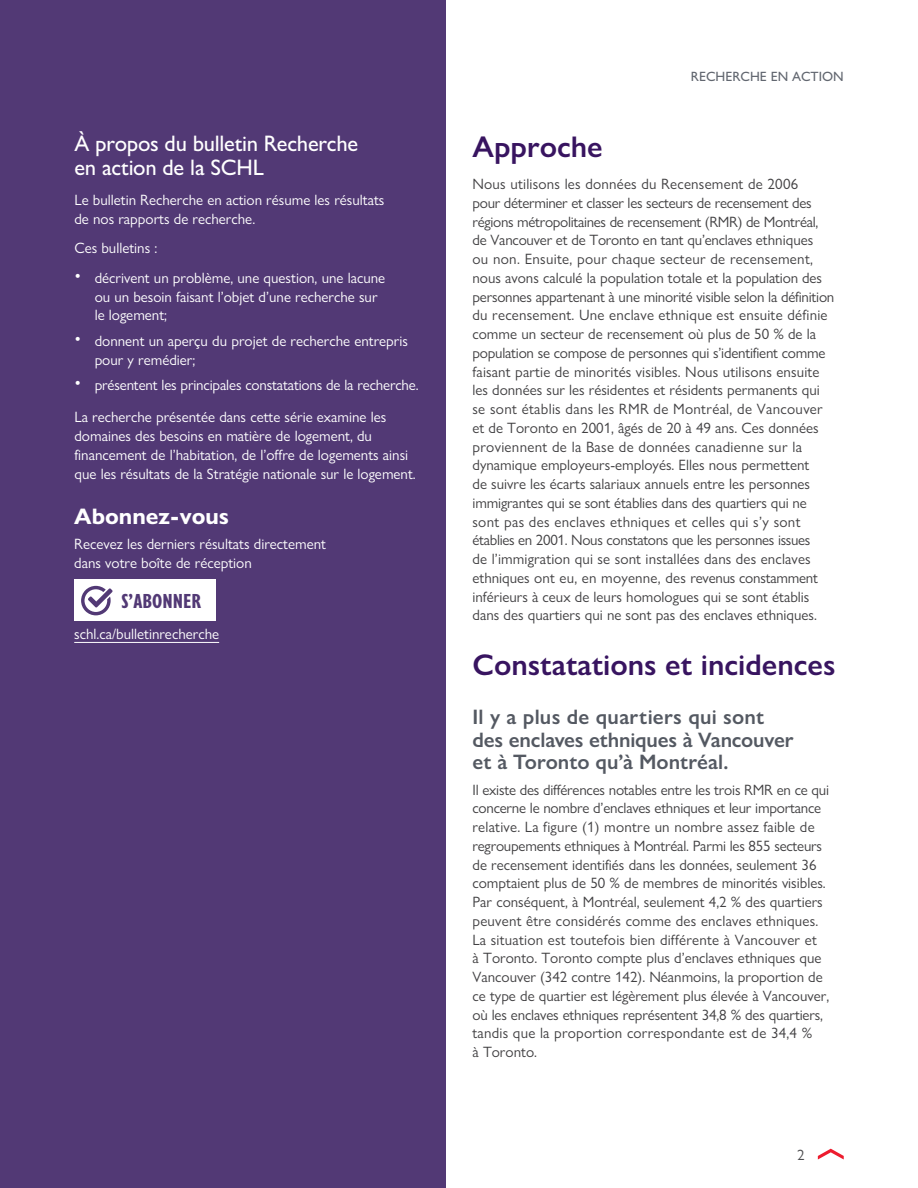
<style>
.page{position:relative;width:918px;height:1188px;background:#fff}
.page>*{position:absolute;margin:0;border:0;box-sizing:border-box;transform-origin:0 0}
.H3_Subhead{font:600 30px "Gill Sans Nova";color:#381460}
.H3_About_Title{font:500 22.5px/24px "Gill Sans Nova";letter-spacing:-.01em;color:#fff}
.H3_Signup{font:700 22.5px "Gill Sans Nova";color:#fff}
.H4_Subhead{font:600 21px/22.5px "Gill Sans Nova";color:#545962}
.P_Button_Call_to_act{font:700 condensed 21px "Gill Sans Nova";color:#523975}
.P_Body{font:15px/18.8px "Gill Sans Nova";color:#414042}
.P_About_Body{font:15px/18.8px "Gill Sans Nova";color:#fff}
.P_Signup_Body{font:15px/18.8px "Gill Sans Nova";color:#fff}
.P_Button_Call_to_act-2{font:15px "Gill Sans Nova";color:#fff}
.t1{font:15px "Gill Sans Nova";color:#4d4d4f}
.t2{font:500 13.5px "Gill Sans Nova";color:#626770}
.s1{font-size:18px}
</style>
<div class="page">
<div style="left:0;top:0;width:446px;height:1188px;background:#523975"></div>
<svg style="left:818px;top:1149px;width:26px;height:11px"></svg>
<hr style="left:74px;top:642px;width:145px;height:1px;background:#fff">
<div style="left:74px;top:579px;width:142px;height:42px;background:#fff"></div>
<svg style="left:81px;top:586px;width:32px;height:29px"></svg>
<h3 class="H3_About_Title" style="left:74px;top:132px;width:285px">À propos du bulletin Recherche en action de la SCHL</h3>
<p class="P_About_Body" style="left:74px;top:190px;width:312px">Le bulletin Recherche en action résume les résultats de nos rapports de recherche.</p>
<p class="P_About_Body" style="left:74px;top:239px;width:84px">Ces bulletins :</p>
<p class="P_About_Body" style="left:95px;top:268px;width:292px;text-indent:-20px"><span class="s1">•</span> décrivent un problème, une question, une lacune ou un besoin faisant l’objet d’une recherche sur le logement;</p>
<p class="P_About_Body" style="left:95px;top:331px;width:315px;text-indent:-20px"><span class="s1">•</span> donnent un aperçu du projet de recherche entrepris pour y remédier;</p>
<p class="P_About_Body" style="left:74px;top:375px;width:346px"><span class="s1">•</span> présentent les principales constatations de la recherche.</p>
<p class="P_About_Body" style="left:74px;top:408px;width:343px">La recherche présentée dans cette série examine les domaines des besoins en matière de logement, du financement de l’habitation, de l’offre de logements ainsi que les résultats de la Stratégie nationale sur le logement.</p>
<h3 class="H3_Signup" style="left:74px;top:502px;width:156px">Abonnez-vous</h3>
<p class="P_Signup_Body" style="left:74px;top:534px;width:253px">Recevez les derniers résultats directement dans votre boîte de réception</p>
<p class="P_Button_Call_to_act" style="left:122px;top:587px;width:81px">S’ABONNER</p>
<p class="P_Button_Call_to_act-2" style="left:74px;top:625px;width:146px">schl.ca/bulletinrecherche</p>
<p class="t2" style="left:691px;top:68px;width:154px">RECHERCHE EN ACTION</p>
<h3 class="H3_Subhead" style="left:472px;top:128px;width:132px">Approche</h3>
<p class="P_Body" style="left:472px;top:175px;width:363px">Nous utilisons les données du Recensement de 2006<br>pour déterminer et classer les secteurs de recensement des régions métropolitaines de recensement (RMR) de Montréal, de Vancouver et de Toronto en tant qu’enclaves ethniques<br>ou non. Ensuite, pour chaque secteur de recensement, nous avons calculé la population totale et la population des personnes appartenant à une minorité visible selon la définition du recensement. Une enclave ethnique est ensuite définie comme un secteur de recensement où plus de 50 % de la population se compose de personnes qui s’identifient comme faisant partie de minorités visibles. Nous utilisons ensuite les données sur les résidentes et résidents permanents qui se sont établis dans les RMR de Montréal, de Vancouver et de Toronto en 2001, âgés de 20 à 49 ans. Ces données proviennent de la Base de données canadienne sur la dynamique employeurs-employés. Elles nous permettent<br>de suivre les écarts salariaux annuels entre les personnes immigrantes qui se sont établies dans des quartiers qui ne sont pas des enclaves ethniques et celles qui s’y sont établies en 2001. Nous constatons que les personnes issues<br>de l’immigration qui se sont installées dans des enclaves ethniques ont eu, en moyenne, des revenus constamment inférieurs à ceux de leurs homologues qui se sont établis dans des quartiers qui ne sont pas des enclaves ethniques.</p>
<h3 class="H3_Subhead" style="left:472px;top:646px;width:365px">Constatations et incidences</h3>
<h4 class="H4_Subhead" style="left:472px;top:706px;width:323px">Il y a plus de quartiers qui sont des enclaves ethniques à Vancouver et à Toronto qu’à Montréal.</h4>
<p class="P_Body" style="left:472px;top:780px;width:358px">Il existe des différences notables entre les trois RMR en ce qui concerne le nombre d’enclaves ethniques et leur importance relative. La figure (1) montre un nombre assez faible de regroupements ethniques à Montréal. Parmi les 855 secteurs de recensement identifiés dans les données, seulement 36 comptaient plus de 50 % de membres de minorités visibles.<br>Par conséquent, à Montréal, seulement 4,2 % des quartiers peuvent être considérés comme des enclaves ethniques.<br>La situation est toutefois bien différente à Vancouver et<br>à Toronto. Toronto compte plus d’enclaves ethniques que Vancouver (342 contre 142). Néanmoins, la proportion de ce type de quartier est légèrement plus élevée à Vancouver, où les enclaves ethniques représentent 34,8 % des quartiers, tandis que la proportion correspondante est de 34,4 %<br>à Toronto.</p>
<p class="t1" style="left:797px;top:1145px;width:9px">2</p>
</div>
